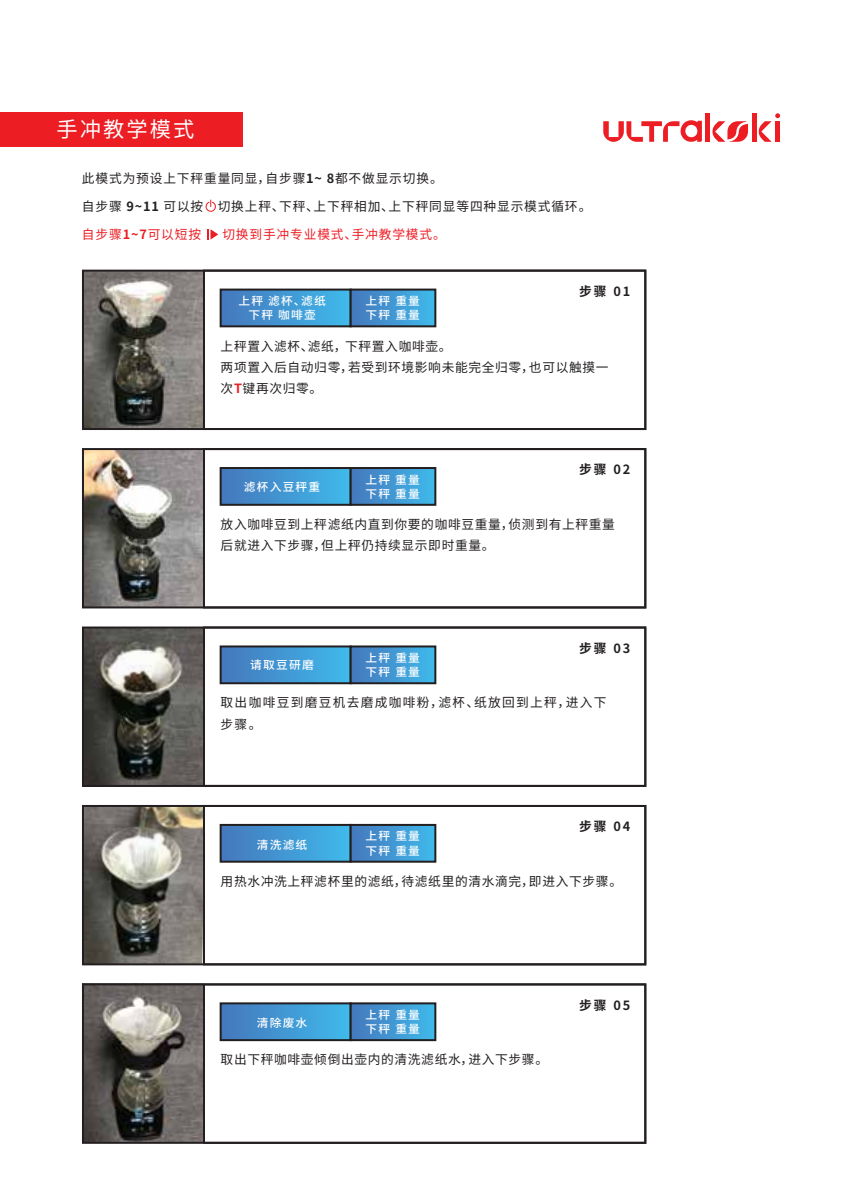
<style>
.page{position:relative;width:842px;height:1193px;background:#fff}
.page>*{position:absolute;margin:0;border:0;box-sizing:border-box;transform-origin:0 0}
.t1{font:21.2px "Noto Sans CJ Ksc";letter-spacing:.1em;color:#fff}
.t2{font:12.8px/21.2px "Noto Sans CJ Ksc";letter-spacing:.05em;color:#231f20}
.t3{font:12.8px/21.2px "Noto Sans CJ Ksc";letter-spacing:.1em;color:#231f20}
.t4{font:12.8px "Noto Sans CJ Ksc";letter-spacing:.065em;color:#ed1d24}
.t5{font:700 12.8px "Noto Sans CJ Ksc";letter-spacing:.15em;color:#231f20}
.t6{font:500 11.4px/14.2px "Noto Sans CJ Ksc";letter-spacing:.1em;color:#fff;scale:1.04 1}
.s1{font-weight:700}
.s2{font-weight:700;color:#ed1d24}
</style>
<div class="page">
<div style="left:0;top:112px;width:242px;height:35px;background:#ed1d24"></div>
<svg style="left:82px;top:270px;width:121px;height:160px"></svg>
<svg style="left:203px;top:270px;width:443px;height:160px"></svg>
<img style="left:82px;top:448px;width:121px;height:160px">
<svg style="left:82px;top:626px;width:121px;height:161px"></svg>
<svg style="left:82px;top:805px;width:121px;height:160px"></svg>
<svg style="left:203px;top:448px;width:443px;height:160px"></svg>
<div style="left:220px;top:468px;width:130px;height:37px;background:linear-gradient(to right,#4476bb,#40b9eb)"></div>
<div style="left:219px;top:467px;width:132px;height:39px;border:2px solid #231f20"></div>
<div style="left:350px;top:468px;width:85px;height:37px;background:linear-gradient(to right,#4476bb,#40b9eb)"></div>
<div style="left:349px;top:467px;width:87px;height:39px;border:2px solid #231f20"></div>
<svg style="left:82px;top:983px;width:121px;height:160px"></svg>
<div style="left:220px;top:289px;width:130px;height:37px;background:linear-gradient(to right,#4476bb,#40b9eb)"></div>
<div style="left:219px;top:288px;width:132px;height:39px;border:2px solid #231f20"></div>
<div style="left:350px;top:289px;width:85px;height:37px;background:linear-gradient(to right,#4476bb,#40b9eb)"></div>
<div style="left:349px;top:288px;width:87px;height:39px;border:2px solid #231f20"></div>
<svg style="left:203px;top:983px;width:443px;height:160px"></svg>
<div style="left:220px;top:1003px;width:130px;height:37px;background:linear-gradient(to right,#4476bb,#40b9eb)"></div>
<div style="left:219px;top:1002px;width:132px;height:39px;border:2px solid #231f20"></div>
<div style="left:350px;top:1003px;width:85px;height:37px;background:linear-gradient(to right,#4476bb,#40b9eb)"></div>
<div style="left:349px;top:1002px;width:87px;height:39px;border:2px solid #231f20"></div>
<svg style="left:203px;top:626px;width:443px;height:161px"></svg>
<div style="left:220px;top:646px;width:130px;height:37px;background:linear-gradient(to right,#4476bb,#40b9eb)"></div>
<div style="left:219px;top:645px;width:132px;height:39px;border:2px solid #231f20"></div>
<div style="left:350px;top:646px;width:85px;height:37px;background:linear-gradient(to right,#4476bb,#40b9eb)"></div>
<div style="left:349px;top:645px;width:87px;height:39px;border:2px solid #231f20"></div>
<svg style="left:203px;top:805px;width:443px;height:160px"></svg>
<div style="left:220px;top:825px;width:130px;height:36px;background:linear-gradient(to right,#4476bb,#40b9eb)"></div>
<div style="left:219px;top:824px;width:132px;height:38px;border:2px solid #231f20"></div>
<div style="left:350px;top:825px;width:85px;height:36px;background:linear-gradient(to right,#4476bb,#40b9eb)"></div>
<div style="left:349px;top:824px;width:87px;height:38px;border:2px solid #231f20"></div>
<svg style="left:208px;top:229px;width:10px;height:11px"></svg>
<hr style="left:705px;top:113px;width:4px;height:29px;background:#ed1d24">
<div style="left:751px;top:113px;width:5px;height:29px;background:#ed1d24"></div>
<svg style="left:758px;top:113px;width:21px;height:29px"></svg>
<svg style="left:712px;top:121px;width:35px;height:21px"></svg>
<svg style="left:603px;top:120px;width:98px;height:22px"></svg>
<svg style="left:205px;top:199px;width:11px;height:13px"></svg>
<h1 class="t1" style="left:56px;top:117px;width:139px">手冲教学模式</h1>
<p class="t2" style="left:82px;top:167px;width:362px">此模式为预设上下秤重量同显，自步骤<span class="s1">1~ 8</span>都不做显示切换。</p>
<p class="t2" style="left:82px;top:196px;width:510px">自步骤 <span class="s1">9~11</span> 可以按 切换上秤、下秤、上下秤相加、上下秤同显等四种显示模式循环。</p>
<p class="t4" style="left:82px;top:227px;width:121px">自步骤<span class="s1">1~7</span>可以短按</p>
<p class="t4" style="left:222px;top:227px;width:225px">切换到手冲专业模式、手冲教学模式。</p>
<p class="t6" style="left:238px;top:294px;width:85px;text-align:center">上秤 滤杯、滤纸下秤 咖啡壶</p>
<p class="t6" style="left:365px;top:294px;width:54px">上秤 重量下秤 重量</p>
<p class="t5" style="left:579px;top:284px;width:52px">步骤 01</p>
<p class="t2" style="left:220px;top:335px;width:389px">上秤置入滤杯、滤纸，下秤置入咖啡壶。<br>两项置入后自动归零，若受到环境影响未能完全归零，也可以触摸一次<span class="s2">T</span>键再次归零。</p>
<p class="t6" style="left:244px;top:480px;width:75px">滤杯入豆秤重</p>
<p class="t6" style="left:365px;top:472px;width:54px">上秤 重量下秤 重量</p>
<p class="t5" style="left:579px;top:462px;width:52px">步骤 02</p>
<p class="t2" style="left:220px;top:514px;width:395px">放入咖啡豆到上秤滤纸内直到你要的咖啡豆重量，侦测到有上秤重量后就进入下步骤，但上秤仍持续显示即时重量。</p>
<p class="t6" style="left:250px;top:658px;width:63px">请取豆研磨</p>
<p class="t6" style="left:365px;top:651px;width:54px">上秤 重量下秤 重量</p>
<p class="t5" style="left:579px;top:640px;width:52px">步骤 03</p>
<p class="t3" style="left:220px;top:692px;width:387px">取出咖啡豆到磨豆机去磨成咖啡粉，滤杯、纸放回到上秤，进入下步骤。</p>
<p class="t6" style="left:256px;top:838px;width:50px">清洗滤纸</p>
<p class="t6" style="left:365px;top:829px;width:54px">上秤 重量下秤 重量</p>
<p class="t5" style="left:579px;top:819px;width:52px">步骤 04</p>
<p class="t2" style="left:220px;top:871px;width:403px">用热水冲洗上秤滤杯里的滤纸，待滤纸里的清水滴完，即进入下步骤。</p>
<p class="t6" style="left:256px;top:1016px;width:50px">清除废水</p>
<p class="t6" style="left:365px;top:1008px;width:54px">上秤 重量下秤 重量</p>
<p class="t2" style="left:220px;top:1049px;width:329px">取出下秤咖啡壶倾倒出壶内的清洗滤纸水，进入下步骤。</p>
<p class="t5" style="left:579px;top:997px;width:52px">步骤 05</p>
</div>
